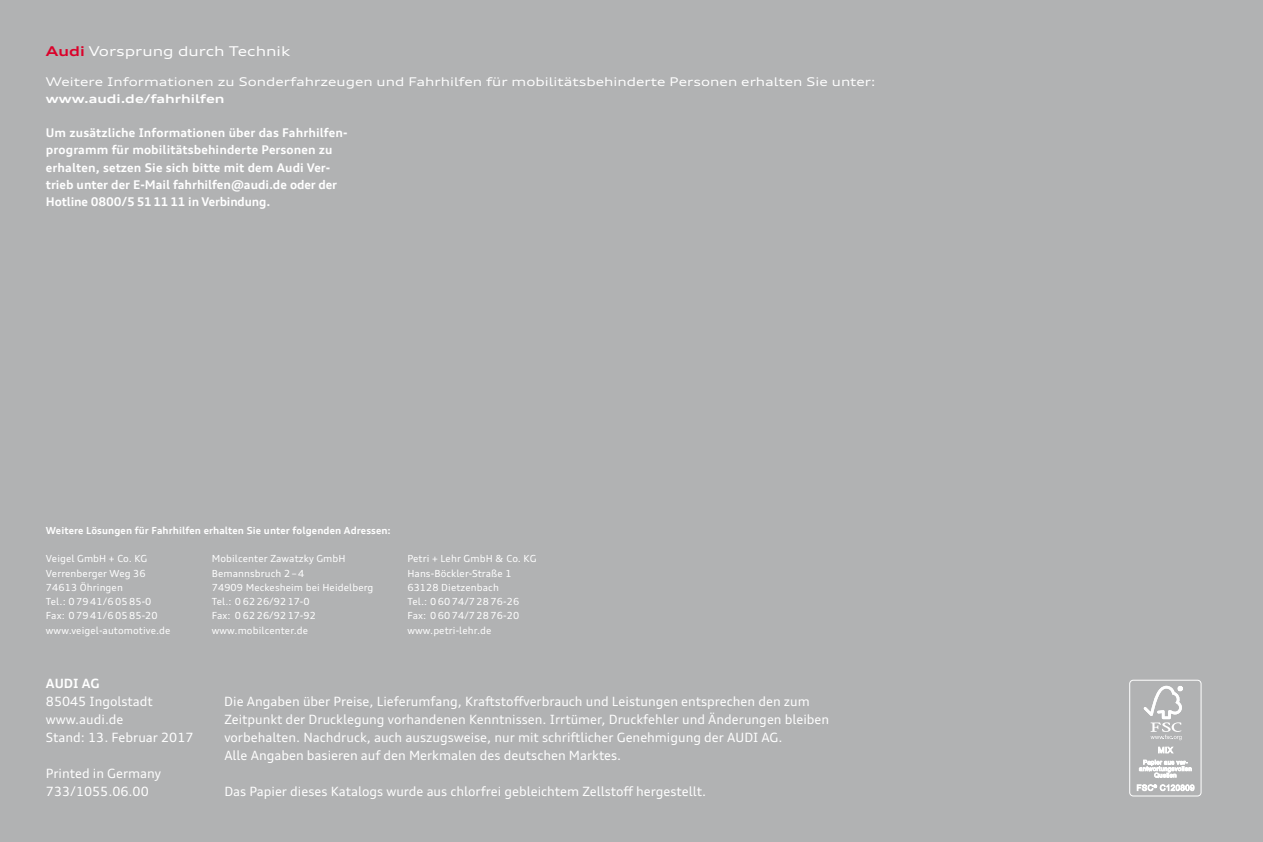
<style>
.page{position:relative;width:1263px;height:842px;background:#b1b2b3}
.page>*{position:absolute;margin:0;border:0;box-sizing:border-box;transform-origin:0 0}
.t1{font:expanded 13.5px "Audi Type";color:#fff}
.t2{font:12.75px/18px "Audi Type";color:#fff}
.t3{font:700 12.75px "Audi Type";letter-spacing:-.005em;color:#fff}
.t4{font:700 12px/17.1px "Audi Type";letter-spacing:.01em;color:#fff}
.t5{font:expanded 12px "Audi Type";color:#fff}
.t6{font:700 expanded 12px "Audi Type";color:#fff}
.t7{font:9.75px "Audi Type";letter-spacing:.01em;color:#fff}
.t8{font:700 9.75px "Audi Type";letter-spacing:.01em;color:#fff}
.s1{font-weight:700;color:#db012a}
</style>
<div class="page">
<div style="left:1129px;top:680px;width:72px;height:116px;border:1px solid #fff;border-radius:4px"></div>
<svg style="left:1143px;top:686px;width:40px;height:54px"></svg>
<svg style="left:1158px;top:746px;width:15px;height:7px"></svg>
<svg style="left:1139px;top:760px;width:52px;height:18px"></svg>
<svg style="left:1137px;top:784px;width:57px;height:7px"></svg>
<p class="t1" style="left:46px;top:43px;width:246px"><span class="s1">Audi</span> Vorsprung durch Technik</p>
<p class="t5" style="left:46px;top:74px;width:831px">Weitere Informationen zu Sonderfahrzeugen und Fahrhilfen für mobilitätsbehinderte Personen erhalten Sie unter:</p>
<p class="t6" style="left:46px;top:91px;width:180px">www.audi.de/fahrhilfen</p>
<p class="t4" style="left:46px;top:124px;width:303px">Um zusätzliche Informationen über das Fahrhilfen&shy;programm für mobilitätsbehinderte Personen zu erhalten, setzen Sie sich bitte mit dem Audi Ver&shy;trieb unter der E-Mail fahrhilfen@audi.de oder der Hotline 0800/5511111 in Verbindung.</p>
<p class="t8" style="left:46px;top:524px;width:347px">Weitere Lösungen für Fahrhilfen erhalten Sie unter folgenden Adressen:</p>
<p class="t7" style="left:46px;top:553px;width:103px">Veigel GmbH + Co. KG</p>
<p class="t7" style="left:212px;top:553px;width:135px">Mobilcenter Zawatzky GmbH</p>
<p class="t7" style="left:407px;top:553px;width:131px">Petri + Lehr GmbH &amp; Co. KG</p>
<p class="t7" style="left:46px;top:567px;width:101px">Verrenberger Weg 36</p>
<p class="t7" style="left:212px;top:567px;width:94px">Bemannsbruch 2– 4</p>
<p class="t7" style="left:407px;top:567px;width:106px">Hans-Böckler-Straße 1</p>
<p class="t7" style="left:46px;top:581px;width:78px">74613 Öhringen</p>
<p class="t7" style="left:212px;top:581px;width:163px">74909 Meckesheim bei Heidelberg</p>
<p class="t7" style="left:407px;top:581px;width:93px">63128 Dietzenbach</p>
<p class="t7" style="left:46px;top:595px;width:107px">Tel.: 0 79 41/6 05 85-0</p>
<p class="t7" style="left:212px;top:595px;width:99px">Tel.: 0 62 26/92 17-0</p>
<p class="t7" style="left:407px;top:595px;width:113px">Tel.: 0 60 74/7 28 76-26</p>
<p class="t7" style="left:46px;top:610px;width:113px">Fax: 0 79 41/6 05 85-20</p>
<p class="t7" style="left:212px;top:610px;width:106px">Fax: 0 62 26/92 17-92</p>
<p class="t7" style="left:407px;top:610px;width:113px">Fax: 0 60 74/7 28 76-20</p>
<p class="t7" style="left:46px;top:624px;width:126px">www.veigel-automotive.de</p>
<p class="t7" style="left:212px;top:624px;width:98px">www.mobilcenter.de</p>
<p class="t7" style="left:407px;top:624px;width:86px">www.petri-lehr.de</p>
<p class="t3" style="left:46px;top:675px;width:55px">AUDI AG</p>
<p class="t2" style="left:46px;top:692px;width:149px">85045 Ingolstadt www.audi.de<br>Stand: 13. Februar 2017</p>
<p class="t2" style="left:46px;top:764px;width:117px">Printed in Germany<br>733/1055.06.00</p>
<p class="t2" style="left:224px;top:692px;width:606px">Die Angaben über Preise, Lieferumfang, Kraftstoffverbrauch und Leistungen entsprechen den zum Zeitpunkt der Drucklegung vorhandenen Kenntnissen. Irrtümer, Druckfehler und Änderungen bleiben vorbehalten. Nachdruck, auch auszugsweise, nur mit schriftlicher Genehmigung der AUDI AG.<br>Alle Angaben basieren auf den Merkmalen des deutschen Marktes.</p>
<p class="t2" style="left:224px;top:782px;width:483px">Das Papier dieses Katalogs wurde aus chlorfrei gebleichtem Zellstoff hergestellt.</p>
</div>
